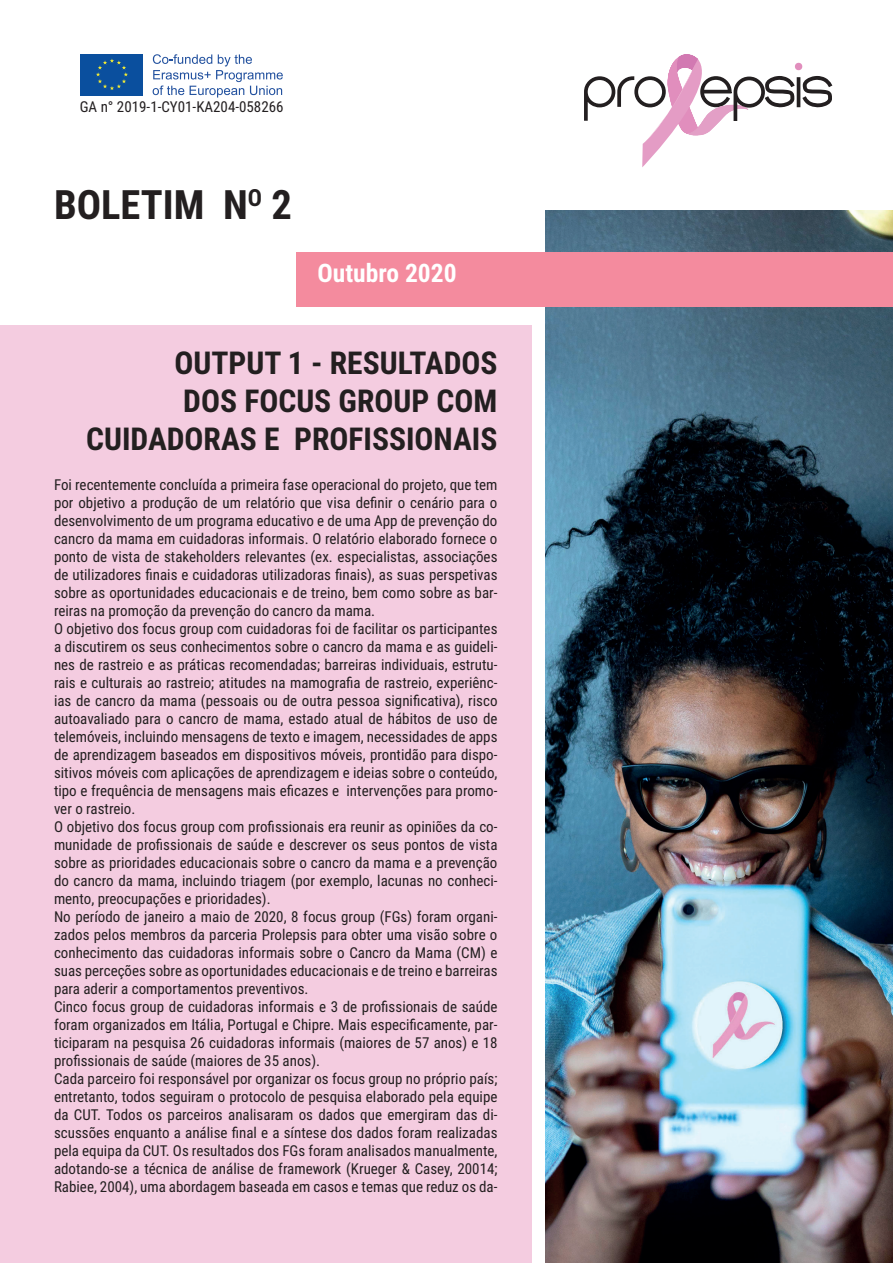
<style>
.page{position:relative;width:893px;height:1263px;background:#fff}
.page>*{position:absolute;margin:0;border:0;box-sizing:border-box;transform-origin:0 0}
.t1{font:700 40.5px "Roboto Condensed";color:#231f20}
.t2{font:700 31.5px/37.8px "Roboto Condensed";color:#231f20;text-align:right}
.t3{font:700 25.5px "Roboto Condensed";color:#fff}
.t4{font:15px/18px "Roboto Condensed";color:#231f20}
</style>
<div class="page">
<img style="left:545px;top:211px;width:348px;height:1052px">
<div style="left:0;top:326px;width:532px;height:937px;background:#f4cce0"></div>
<div style="left:81px;top:54px;width:62px;height:41px;background:#0a4f9e"></div>
<svg style="left:96px;top:59px;width:32px;height:31px"></svg>
<svg style="left:153px;top:54px;width:130px;height:43px"></svg>
<svg style="left:584px;top:54px;width:249px;height:113px"></svg>
<div style="left:297px;top:252px;width:596px;height:54px;background:#f48b9e"></div>
<p class="t4" style="left:80px;top:97px;width:205px">GA n° 2019-1-CY01-KA204-058266</p>
<h1 class="t1" style="left:54px;top:177px;width:239px">BOLETIM N<sup>O</sup> 2</h1>
<h3 class="t3" style="left:317px;top:255px;width:141px">Outubro 2020</h3>
<h2 class="t2" style="left:86px;top:343px;width:413px">OUTPUT 1 - RESULTADOS<br>DOS FOCUS GROUP COM<br>CUIDADORAS E PROFISSIONAIS</h2>
<p class="t4" style="left:54px;top:475px;width:445px">Foi recentemente concluída a primeira fase operacional do projeto, que tem por objetivo a produção de um relatório que visa definir o cenário para o desenvolvimento de um programa educativo e de uma App de prevenção do cancro da mama em cuidadoras informais. O relatório elaborado fornece o ponto de vista de stakeholders relevantes (ex. especialistas, associações de utilizadores finais e cuidadoras utilizadoras finais), as suas perspetivas sobre as oportunidades educacionais e de treino, bem como sobre as bar&shy;reiras na promoção da prevenção do cancro da mama.<br>O objetivo dos focus group com cuidadoras foi de facilitar os participantes a discutirem os seus conhecimentos sobre o cancro da mama e as guideli&shy;nes de rastreio e as práticas recomendadas; barreiras individuais, estrutu&shy;rais e culturais ao rastreio; atitudes na mamografia de rastreio, experiênc&shy;ias de cancro da mama (pessoais ou de outra pessoa significativa), risco autoavaliado para o cancro de mama, estado atual de hábitos de uso de telemóveis, incluindo mensagens de texto e imagem, necessidades de apps de aprendizagem baseados em dispositivos móveis, prontidão para dispo&shy;sitivos móveis com aplicações de aprendizagem e ideias sobre o conteúdo, tipo e frequência de mensagens mais eficazes e intervenções para promo&shy;ver o rastreio.<br>O objetivo dos focus group com profissionais era reunir as opiniões da co&shy;munidade de profissionais de saúde e descrever os seus pontos de vista sobre as prioridades educacionais sobre o cancro da mama e a prevenção do cancro da mama, incluindo triagem (por exemplo, lacunas no conheci&shy;mento, preocupações e prioridades).<br>No período de janeiro a maio de 2020, 8 focus group (FGs) foram organi&shy;zados pelos membros da parceria Prolepsis para obter uma visão sobre o conhecimento das cuidadoras informais sobre o Cancro da Mama (CM) e suas perceções sobre as oportunidades educacionais e de treino e barreiras para aderir a comportamentos preventivos.<br>Cinco focus group de cuidadoras informais e 3 de profissionais de saúde foram organizados em Itália, Portugal e Chipre. Mais especificamente, par&shy;ticiparam na pesquisa 26 cuidadoras informais (maiores de 57 anos) e 18 profissionais de saúde (maiores de 35 anos).<br>Cada parceiro foi responsável por organizar os focus group no próprio país; entretanto, todos seguiram o protocolo de pesquisa elaborado pela equipe da CUT. Todos os parceiros analisaram os dados que emergiram das di&shy;scussões enquanto a análise final e a síntese dos dados foram realizadas pela equipa da CUT. Os resultados dos FGs foram analisados manualmente, adotando-se a técnica de análise de framework (Krueger &amp; Casey, 20014; Rabiee, 2004), uma abordagem baseada em casos e temas que reduz os da-</p>
</div>
